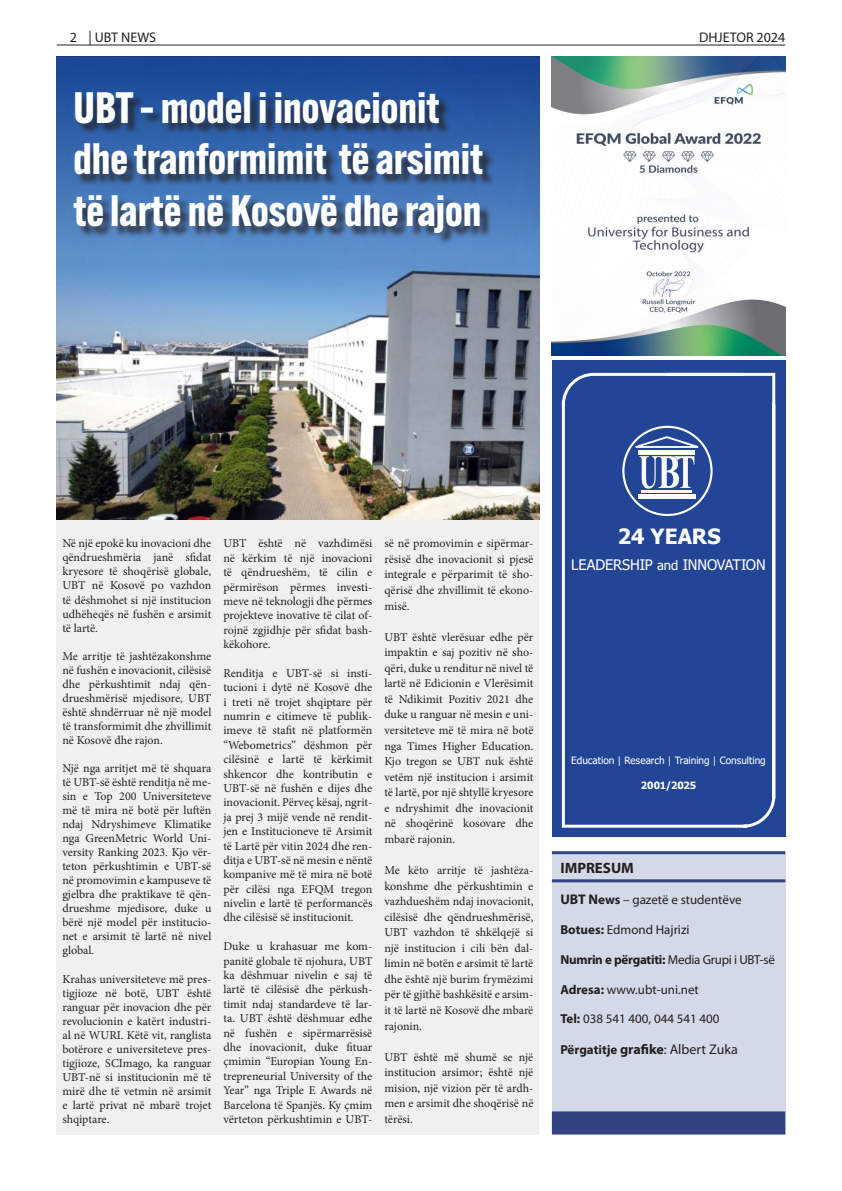
<style>
.page{position:relative;width:842px;height:1191px;background:#fff}
.page>*{position:absolute;margin:0;border:0;box-sizing:border-box;transform-origin:0 0}
.t1{font:700 43px/51.6px "Alternate Gothic ATF";color:#fff}
.t2{font:700 21px "Tahoma";letter-spacing:-.005em;color:#fff}
.t3{font:700 15px "Myriad Pro";color:#241f1f}
.t4{font:14.5px "Tahoma";letter-spacing:-.01em;color:#fff}
.t5{font:14px "Myriad Pro";color:#241f1f}
.t6{font:13px "Myriad Pro";color:#241f1f}
.t7{font:700 13px "Myriad Pro";letter-spacing:-.02em;color:#241f1f}
.t8{font:12px/14.4px "Minion Pro";color:#241f1f;text-align:justify}
.t9{font:10px "Tahoma";color:#fff}
.t10{font:700 10px "Tahoma";letter-spacing:.005em;color:#fff}
.s1{font-size:13px}
.s2{font-weight:700;font-size:14px}
.s3{font-weight:700}
.s4{font-weight:400}
.s5{font-weight:700;font-size:13px}
</style>
<div class="page">
<hr style="left:57px;top:45px;width:728px;height:1px;background:#241f1f">
<svg style="left:90px;top:31px;width:1px;height:14px"></svg>
<div style="left:57px;top:57px;width:482px;height:1077px;background:#f0f1ee"></div>
<div style="left:552px;top:853px;width:233px;height:281px;background:#d4d9e8"></div>
<hr style="left:552px;top:851px;width:233px;height:3px;background:#334280">
<hr style="left:552px;top:879px;width:233px;height:3px;background:#334280">
<div style="left:552px;top:1111px;width:233px;height:23px;background:#334280"></div>
<img style="left:552px;top:57px;width:233px;height:298px">
<div style="left:552px;top:360px;width:233px;height:476px;background:#224596"></div>
<svg style="left:561px;top:372px;width:215px;height:456px"></svg>
<img style="left:57px;top:57px;width:482px;height:463px">
<div style="left:76px;top:94px;width:419px;height:151px;background:#241f1f;opacity:.75"></div>
<p class="t5" style="left:70px;top:29px;width:9px">2</p>
<p class="t5" style="left:95px;top:29px;width:63px">UBT NEWS</p>
<p class="t5" style="left:699px;top:29px;width:88px">DHJETOR 2024</p>
<h1 class="t1" style="left:73px;top:81px;width:411px">UBT – model i inovacionit dhe tranformimit të arsimit të lartë në Kosovë dhe rajon</h1>
<p class="t8" style="left:62px;top:536px;width:151px;line-height:14px">Në një epokë ku inovacioni dhe qëndrueshmëria janë sfidat kryesore të shoqërisë globale, UBT në Kosovë po vazhdon të dëshmohet si një institucion udhëheqës në fushën e arsimit të lartë.</p>
<p class="t8" style="left:62px;top:649px;width:151px;line-height:14px">Me arritje të jashtëzakonshme në fushën e inovacionit, cilësisë dhe përkushtimit ndaj qën&shy;drueshmërisë mjedisore, UBT është shndërruar në një model të transformimit dhe zhvillimit në Kosovë dhe rajon.</p>
<p class="t8" style="left:62px;top:761px;width:151px;line-height:14px">Një nga arritjet më të shquara të UBT-së është renditja në me&shy;sin e Top 200 Universiteteve më të mira në botë për luftën ndaj Ndryshimeve Klimatike nga GreenMetric World Uni&shy;versity Ranking 2023. Kjo vër&shy;teton përkushtimin e UBT-së në promovimin e kampuseve të gjelbra dhe praktikave të qën&shy;drueshme mjedisore, duke u bërë një model për institucio&shy;net e arsimit të lartë në nivel global.</p>
<p class="t8" style="left:62px;top:971px;width:151px;line-height:14px">Krahas universiteteve më pres&shy;tigjioze në botë, UBT është ranguar për inovacion dhe për revolucionin e katërt industri&shy;al në WURI. Këtë vit, ranglista botërore e universiteteve pres&shy;tigjioze, SCImago, ka ranguar UBT-në si institucionin më të mirë dhe të vetmin në arsimit e lartë privat në mbarë trojet shqiptare.</p>
<p class="t8" style="left:223px;top:536px;width:150px">UBT është në vazhdimësi në kërkim të një inovacioni të qëndrueshëm, të cilin e përmirëson përmes investi&shy;meve në teknologji dhe përmes projekteve inovative të cilat of&shy;rojnë zgjidhje për sfidat bash&shy;këkohore.</p>
<p class="t8" style="left:223px;top:666px;width:151px">Renditja e UBT-së si insti&shy;tucioni i dytë në Kosovë dhe i treti në trojet shqiptare për numrin e citimeve të publik&shy;imeve të stafit në platformën “Webometrics” dëshmon për cilësinë e lartë të kërkimit shkencor dhe kontributin e UBT-së në fushën e dijes dhe inovacionit. Përveç kësaj, ngrit&shy;ja prej 3 mijë vende në rendit&shy;jen e Institucioneve të Arsimit të Lartë për vitin 2024 dhe ren&shy;ditja e UBT-së në mesin e nëntë kompanive më të mira në botë për cilësi nga EFQM tregon nivelin e lartë të performancës dhe cilësisë së institucionit.</p>
<p class="t8" style="left:223px;top:939px;width:151px">Duke u krahasuar me kom&shy;panitë globale të njohura, UBT ka dëshmuar nivelin e saj të lartë të cilësisë dhe përkush&shy;timit ndaj standardeve të lar&shy;ta. UBT është dëshmuar edhe në fushën e sipërmarrësisë dhe inovacionit, duke fituar çmimin “Europian Young En&shy;trepreneurial University of the Year” nga Triple E Awards në Barcelona të Spanjës. Ky çmim vërteton përkushtimin e UBT-</p>
<p class="t8" style="left:384px;top:536px;width:151px;line-height:15.6px">së në promovimin e sipërmar&shy;rësisë dhe inovacionit si pjesë integrale e përparimit të sho&shy;qërisë dhe zhvillimit të ekono&shy;misë.</p>
<p class="t8" style="left:384px;top:629px;width:151px;line-height:15.6px">UBT është vlerësuar edhe për impaktin e saj pozitiv në sho&shy;qëri, duke u renditur në nivel të lartë në Edicionin e Vlerësimit të Ndikimit Pozitiv 2021 dhe duke u ranguar në mesin e uni&shy;versiteteve më të mira në botë nga Times Higher Education.<br>Kjo tregon se UBT nuk është vetëm një institucion i arsimit të lartë, por një shtyllë kryesore e ndryshimit dhe inovacionit në shoqërinë kosovare dhe mbarë rajonin.</p>
<p class="t8" style="left:384px;top:862px;width:151px;line-height:15.6px">Me këto arritje të jashtëza&shy;konshme dhe përkushtimin e vazhdueshëm ndaj inovacionit, cilësisë dhe qëndrueshmërisë, UBT vazhdon të shkëlqejë si një institucion i cili bën dal&shy;limin në botën e arsimit të lartë dhe është një burim frymëzimi për të gjithë bashkësitë e arsim&shy;it të lartë në Kosovë dhe mbarë rajonin.</p>
<p class="t8" style="left:384px;top:1049px;width:151px;line-height:15.6px">UBT është më shumë se një institucion arsimor; është një mision, një vizion për të ardh&shy;men e arsimit dhe shoqërisë në tërësi.</p>
<h2 class="t2" style="left:618px;top:522px;width:104px">24 YEARS</h2>
<p class="t4" style="left:571px;top:555px;width:196px">LEADERSHIP <span class="s1">and</span> INNOVATION</p>
<p class="t9" style="left:571px;top:754px;width:196px">Education | Research | Training | Consulting</p>
<p class="t10" style="left:641px;top:778px;width:57px">2001/2025</p>
<p class="t3" style="left:560px;top:858px;width:75px">IMPRESUM</p>
<p class="t6" style="left:560px;top:892px;width:183px"><span class="s2">UBT N</span><span class="s3">ews</span> – gazetë e studentëve</p>
<p class="t6" style="left:560px;top:921px;width:131px"><span class="s3">Botues:</span> Edmond Hajrizi</p>
<p class="t7" style="left:560px;top:951px;width:216px">Numrin e përgatiti: <span class="s4">Media Grupi i UBT-së</span></p>
<p class="t6" style="left:560px;top:981px;width:140px"><span class="s3">Adresa:</span> www.ubt-uni.net</p>
<p class="t6" style="left:560px;top:1011px;width:161px"><span class="s3">Tel:</span> 038 541 400, 044 541 400</p>
<p class="t5" style="left:560px;top:1041px;width:179px"><span class="s5">Përgatitje</span> <span class="s3">grafike</span>: Albert Zuka</p>
</div>
